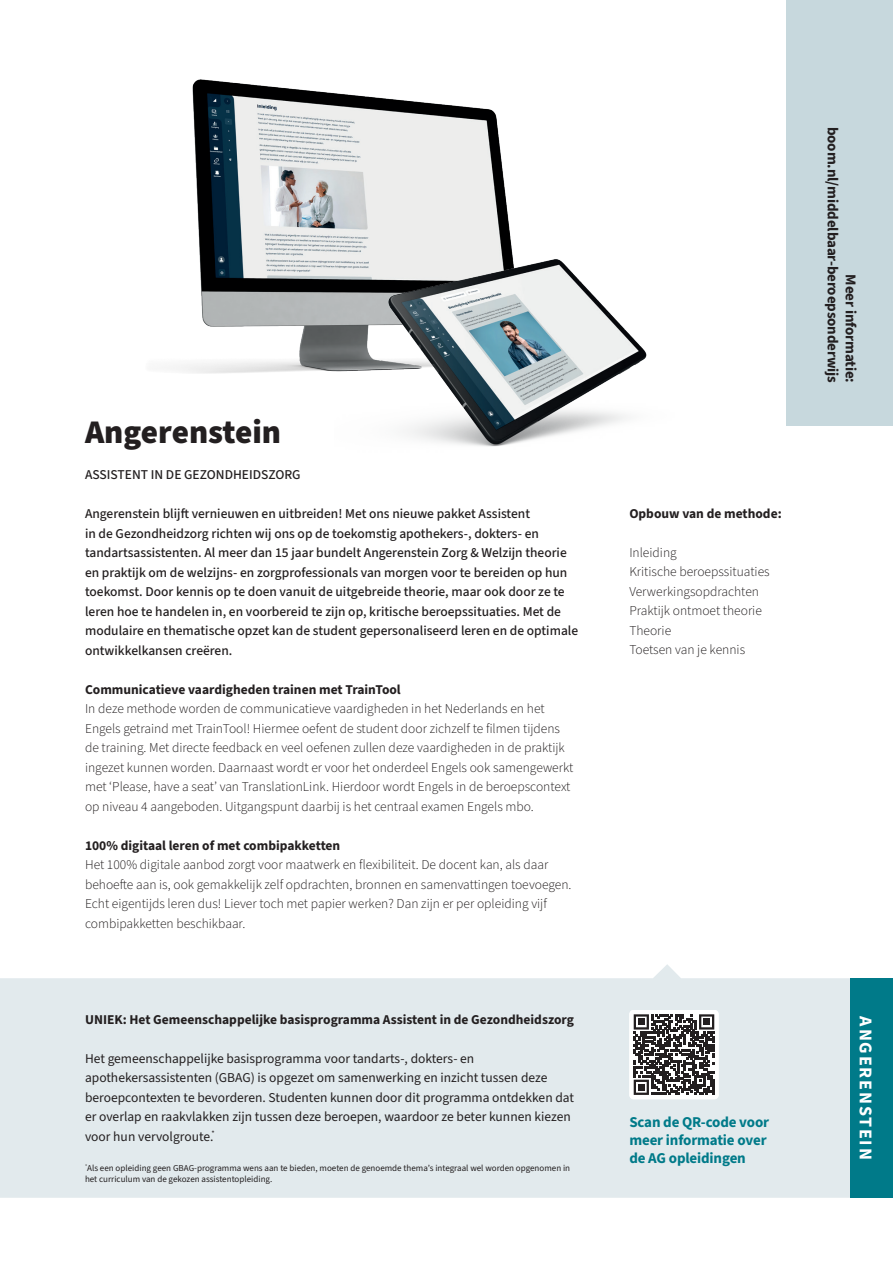
<style>
.page{position:relative;width:893px;height:1263px;background:#fff}
.page>*{position:absolute;margin:0;border:0;box-sizing:border-box;transform-origin:0 0}
.t1{font:900 33px "Source Sans 3";color:#231f20}
.t2{font:700 18px "Source Sans 3";letter-spacing:.1em;color:#fff}
.t3{font:700 15px/18px "Source Sans 3";letter-spacing:-.01em;color:#231f20;text-align:right}
.t4{font:700 15px/18px "Source Sans 3";letter-spacing:-.01em;color:#007a89}
.t5{font:300 13.5px/19.5px "Source Sans 3";color:#231f20}
.t6{font:500 13.5px/19.5px "Source Sans 3";color:#231f20}
.t7{font:13.5px/19.5px "Source Sans 3";color:#231f20}
.t8{font:700 13.5px "Source Sans 3";color:#231f20}
.t9{font:9px/10.8px "Source Sans 3";color:#231f20}
</style>
<div class="page">
<img style="left:171px;top:79px;width:339px;height:294px">
<div style="left:787px;top:0;width:106px;height:425px;background:#c7d8dd"></div>
<div style="left:0;top:964px;width:850px;height:234px;background:#e2eaed"></div>
<div style="left:850px;top:978px;width:43px;height:220px;background:#007a89"></div>
<img style="left:335px;top:231px;width:312px;height:216px">
<svg style="left:629px;top:1010px;width:90px;height:89px"></svg>
<div style="left:638px;top:1019px;width:7px;height:6px;background:#231f20"></div>
<div style="left:703px;top:1019px;width:7px;height:6px;background:#231f20"></div>
<div style="left:638px;top:1084px;width:7px;height:6px;background:#231f20"></div>
<h1 class="t1" style="left:85px;top:410px;width:198px">Angerenstein</h1>
<p class="t6" style="left:85px;top:465px;width:217px">ASSISTENT IN DE GEZONDHEIDSZORG</p>
<p class="t6" style="left:85px;top:504px;width:495px">Angerenstein blijft vernieuwen en uitbreiden! Met ons nieuwe pakket Assistent<br>in de Gezondheidzorg richten wij ons op de toekomstig apothekers-, dokters- en tandartsassistenten. Al meer dan 15 jaar bundelt Angerenstein Zorg &amp; Welzijn theorie en praktijk om de welzijns- en zorgprofessionals van morgen voor te bereiden op hun toekomst. Door kennis op te doen vanuit de uitgebreide theorie, maar ook door ze te leren hoe te handelen in, en voorbereid te zijn op, kritische beroepssituaties. Met de modulaire en thematische opzet kan de student gepersonaliseerd leren en de optimale ontwikkelkansen creëren.</p>
<p class="t8" style="left:85px;top:680px;width:317px">Communicatieve vaardigheden trainen met TrainTool</p>
<p class="t5" style="left:85px;top:699px;width:490px">In deze methode worden de communicatieve vaardigheden in het Nederlands en het Engels getraind met TrainTool! Hiermee oefent de student door zichzelf te filmen tijdens de training. Met directe feedback en veel oefenen zullen deze vaardigheden in de praktijk ingezet kunnen worden. Daarnaast wordt er voor het onderdeel Engels ook samengewerkt met ‘Please, have a seat’ van TranslationLink. Hierdoor wordt Engels in de beroepscontext op niveau 4 aangeboden. Uitgangspunt daarbij is het centraal examen Engels mbo.</p>
<p class="t8" style="left:85px;top:836px;width:257px">100% digitaal leren of met combipakketten</p>
<p class="t5" style="left:85px;top:855px;width:488px">Het 100% digitale aanbod zorgt voor maatwerk en flexibiliteit. De docent kan, als daar behoefte aan is, ook gemakkelijk zelf opdrachten, bronnen en samenvattingen toevoegen.<br>Echt eigentijds leren dus! Liever toch met papier werken? Dan zijn er per opleiding vijf combipakketten beschikbaar.</p>
<p class="t8" style="left:85px;top:1010px;width:490px">UNIEK: Het Gemeenschappelijke basisprogramma Assistent in de Gezondheidszorg</p>
<p class="t7" style="left:85px;top:1049px;width:490px">Het gemeenschappelijke basisprogramma voor tandarts-, dokters- en apothekersassistenten (GBAG) is opgezet om samenwerking en inzicht tussen deze beroepcontexten te bevorderen. Studenten kunnen door dit programma ontdekken dat er overlap en raakvlakken zijn tussen deze beroepen, waardoor ze beter kunnen kiezen voor hun vervolgroute.<sup>*</sup></p>
<p class="t9" style="left:85px;top:1163px;width:487px"><sup>*</sup>Als een opleiding geen GBAG-programma wens aan te bieden, moeten de genoemde thema’s integraal wel worden opgenomen in het curriculum van de gekozen assistentopleiding.</p>
<p class="t3" style="left:859px;top:127px;width:257px;rotate:90deg">Meer informatie: boom.nl/middelbaar-beroepsonderwijs</p>
<p class="t8" style="left:629px;top:504px;width:154px">Opbouw van de methode:</p>
<p class="t5" style="left:629px;top:543px;width:142px">Inleiding<br>Kritische beroepssituaties<br>Verwerkingsopdrachten<br>Praktijk ontmoet theorie<br>Theorie<br>Toetsen van je kennis</p>
<p class="t4" style="left:629px;top:1114px;width:141px">Scan de QR-code voor meer informatie over de AG opleidingen</p>
<h2 class="t2" style="left:878px;top:1016px;width:145px;rotate:90deg">ANGERENSTEIN</h2>
</div>
